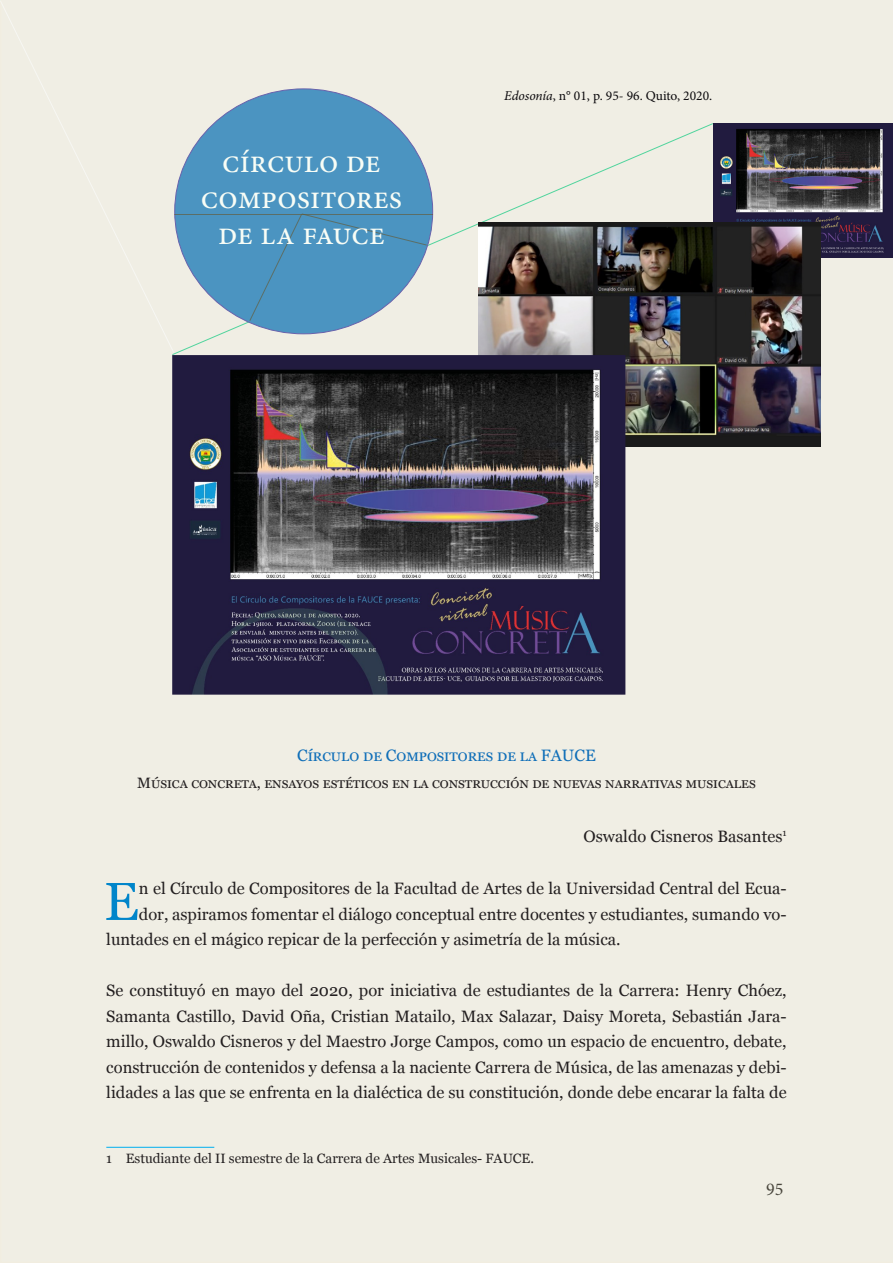
<style>
.page{position:relative;width:893px;height:1263px;background:#f0eee4}
.page>*{position:absolute;margin:0;border:0;box-sizing:border-box;transform-origin:0 0}
.t1{font:53.25px "Georgia";color:#0085ca}
.t2{font:33px "Minion Pro";color:#f8fdf6}
.t3{font:18px "Minion Pro";color:#231f20}
.t4{font:16.5px/25.5px "Georgia";color:#231f20;text-align:justify}
.t5{font:16.5px "Georgia";letter-spacing:.03em;color:#0f6eb8}
.t6{font:15px "Georgia";letter-spacing:.06em;color:#231f20}
.t7{font:13.5px "Georgia";color:#231f20}
.t8{font:13.5px "Minion Pro";color:#0b090c}
.s1{font-style:italic}
</style>
<div class="page">
<div style="left:175px;top:89px;width:258px;height:245px;background:#4b94c1;border-radius:50%"></div>
<svg style="left:0;top:0;width:1px;height:107px"></svg>
<hr style="left:174px;top:214px;width:259px;height:1px;background:#66562c">
<svg style="left:249px;top:213px;width:178px;height:108px"></svg>
<img style="left:713px;top:123px;width:180px;height:135px">
<img style="left:478px;top:222px;width:343px;height:224px">
<img style="left:172px;top:355px;width:453px;height:340px">
<hr style="left:106px;top:1147px;width:108px;height:1px;background:#00aeef">
<p class="t2" style="left:222px;top:139px;width:160px">círculo de</p>
<p class="t2" style="left:201px;top:175px;width:203px">compositores</p>
<p class="t2" style="left:218px;top:211px;width:169px">de la fauce</p>
<p class="t8" style="left:504px;top:87px;width:210px"><span class="s1">Edosonía</span>, n° 01, p. 95- 96. Quito, 2020.</p>
<p class="t5" style="left:297px;top:745px;width:300px">Círculo de Compositores de la FAUCE</p>
<p class="t6" style="left:137px;top:774px;width:620px">Música concreta, ensayos estéticos en la construcción de nuevas narrativas musicales</p>
<p class="t4" style="left:583px;top:824px;width:205px">Oswaldo Cisneros Basantes<sup>1</sup></p>
<p class="t1" style="left:104px;top:869px;width:36px">E</p>
<p class="t4" style="left:139px;top:876px;width:649px">n el Círculo de Compositores de la Facultad de Artes de la Universidad Central del Ecua-</p>
<p class="t4" style="left:139px;top:902px;width:649px">dor, aspiramos fomentar el diálogo conceptual entre docentes y estudiantes, sumando vo-</p>
<p class="t4" style="left:106px;top:927px;width:516px">luntades en el mágico repicar de la perfección y asimetría de la música.</p>
<p class="t4" style="left:106px;top:978px;width:682px">Se constituyó en mayo del 2020, por iniciativa de estudiantes de la Carrera: Henry Chóez, Samanta Castillo, David Oña, Cristian Matailo, Max Salazar, Daisy Moreta, Sebastián Jara&shy;millo, Oswaldo Cisneros y del Maestro Jorge Campos, como un espacio de encuentro, debate, construcción de contenidos y defensa a la naciente Carrera de Música, de las amenazas y debi&shy;lidades a las que se enfrenta en la dialéctica de su constitución, donde debe encarar la falta de</p>
<p class="t7" style="left:106px;top:1151px;width:429px">1 Estudiante del II semestre de la Carrera de Artes Musicales- FAUCE.</p>
<p class="t3" style="left:766px;top:1177px;width:19px">95</p>
</div>
